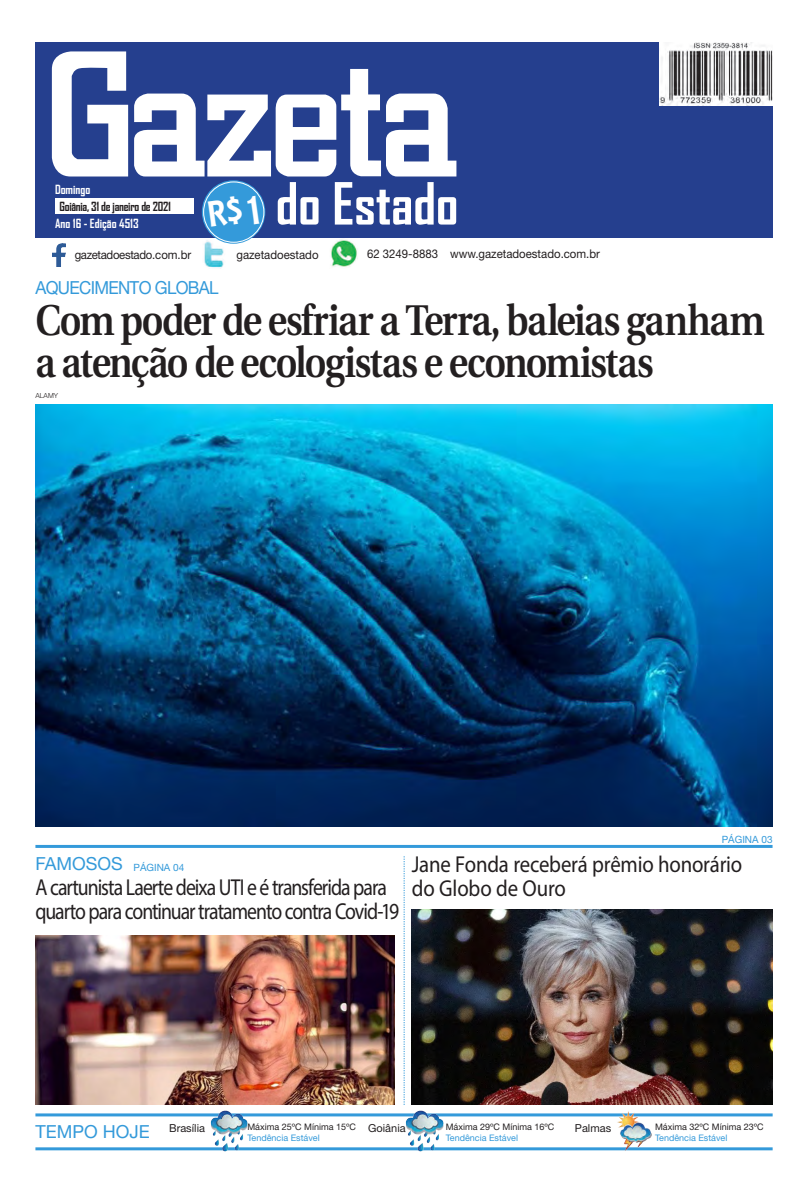
<style>
.page{position:relative;width:808px;height:1191px;background:#fff}
.page>*{position:absolute;margin:0;border:0;box-sizing:border-box;transform-origin:0 0}
.t1{font:700 55.6px "Agency FB";color:#fff}
.Manchete{font:600 42.9px/42px "Utopia";letter-spacing:-.04em;color:#231f20;scale:.87 1}
.Manchete-2{font:23.1px "Myriad Pro";letter-spacing:-.05em;color:#231f20;scale:.85 1}
.Manchete-3{font:23.1px "Myriad Pro";letter-spacing:-.01em;color:#231f20;scale:.9 1}
.Retranca{font:18px "Helvetica Neue";letter-spacing:-.04em;color:#349ada;scale:.94 1}
.Retranca-2{font:18px "Helvetica Neue";color:#349ada}
.t2{font:700 12.1px "Agency FB";letter-spacing:-.02em;color:#231f20}
.t3{font:700 12.1px "Agency FB";color:#fff}
.t4{font:12px "Helvetica Neue";color:#231f20;scale:.95 1}
.t5{font:12px "Helvetica Neue";letter-spacing:-.03em;color:#231f20;scale:.95 1}
.Legenda{font:11px "Helvetica Neue";color:#231f20}
.Retranca-3{font:10px "Helvetica Neue";color:#349ada}
.Legenda-2{font:9px "Helvetica Neue";color:#231f20}
.Legenda-3{font:9px "Helvetica Neue";color:#349ada}
.Crédito_Fotógrafo{font:300 7px "Helvetica Neue";color:#231f20}
</style>
<div class="page">
<div style="left:35px;top:43px;width:737px;height:195px;background:#253f8e"></div>
<svg style="left:52px;top:51px;width:76px;height:125px"></svg>
<svg style="left:134px;top:69px;width:322px;height:107px"></svg>
<div style="left:55px;top:198px;width:138px;height:16px;background:#fff"></div>
<svg style="left:202px;top:180px;width:63px;height:64px"></svg>
<div style="left:203px;top:182px;width:61px;height:61px;border:1px solid #fff;border-radius:50%"></div>
<img style="left:660px;top:43px;width:112px;height:63px">
<img style="left:204px;top:240px;width:21px;height:29px">
<img style="left:330px;top:239px;width:28px;height:28px">
<img style="left:52px;top:243px;width:13px;height:23px">
<svg style="left:404px;top:856px;width:1px;height:249px"></svg>
<hr style="left:35px;top:845px;width:737px;height:3px;background:#349ada">
<hr style="left:35px;top:1113px;width:738px;height:3px;background:#349ada">
<hr style="left:35px;top:1147px;width:738px;height:3px;background:#349ada">
<img style="left:616px;top:1111px;width:35px;height:40px">
<img style="left:210px;top:1110px;width:37px;height:41px">
<img style="left:406px;top:1110px;width:37px;height:41px">
<img style="left:412px;top:909px;width:360px;height:196px">
<img style="left:36px;top:404px;width:736px;height:422px">
<img style="left:35px;top:935px;width:359px;height:170px">
<div style="left:208px;top:195px;width:51px;height:32px;background:#349ada"></div>
<p class="t3" style="left:55px;top:182px;width:37px">Domingo</p>
<p class="t2" style="left:59px;top:199px;width:113px">Goiânia, 31 de janeiro de 2021</p>
<p class="t3" style="left:55px;top:216px;width:85px">Ano 16 - Edição 4513</p>
<p class="t1" style="left:276px;top:169px;width:184px">do Estado</p>
<p class="t5" style="left:75px;top:247px;width:124px">gazetadoestado.com.br</p>
<p class="t4" style="left:236px;top:247px;width:88px">gazetadoestado</p>
<p class="t4" style="left:367px;top:247px;width:76px">62 3249-8883</p>
<p class="t4" style="left:450px;top:247px;width:159px">www.gazetadoestado.com.br</p>
<p class="Retranca" style="left:35px;top:277px;width:196px">AQUECIMENTO GLOBAL</p>
<p class="Manchete" style="left:35px;top:299px;width:840px">Com poder de esfriar a Terra, baleias ganham a atenção de ecologistas e economistas</p>
<p class="Crédito_Fotógrafo" style="left:35px;top:392px;width:24px">ALAMY</p>
<p class="Retranca-3" style="left:722px;top:833px;width:52px">PÁGINA 03</p>
<p class="Retranca-2" style="left:35px;top:853px;width:89px">FAMOSOS</p>
<p class="Retranca-3" style="left:134px;top:861px;width:52px">PÁGINA 04</p>
<p class="Manchete-3" style="left:412px;top:850px;width:369px">Jane Fonda receberá prêmio honorário</p>
<p class="Manchete-2" style="left:35px;top:873px;width:415px">A cartunista Laerte deixa UTI e é transferida para</p>
<p class="Manchete-3" style="left:412px;top:874px;width:173px">do Globo de Ouro</p>
<p class="Manchete-2" style="left:35px;top:897px;width:429px">quarto para continuar tratamento contra Covid-19</p>
<p class="Retranca-2" style="left:35px;top:1120px;width:116px">TEMPO HOJE</p>
<p class="Legenda" style="left:169px;top:1121px;width:37px">Brasília</p>
<p class="Legenda-2" style="left:247px;top:1121px;width:110px">Máxima 25ºC Mínima 15ºC</p>
<p class="Legenda" style="left:368px;top:1121px;width:39px">Goiânia</p>
<p class="Legenda" style="left:575px;top:1121px;width:38px">Palmas</p>
<p class="Legenda-3" style="left:247px;top:1132px;width:74px">Tendência Estável</p>
<p class="Legenda-2" style="left:446px;top:1121px;width:110px">Máxima 29ºC Mínima 16ºC</p>
<p class="Legenda-3" style="left:446px;top:1132px;width:74px">Tendência Estável</p>
<p class="Legenda-2" style="left:655px;top:1121px;width:110px">Máxima 32ºC Mínima 23ºC</p>
<p class="Legenda-3" style="left:655px;top:1132px;width:74px">Tendência Estável</p>
</div>
